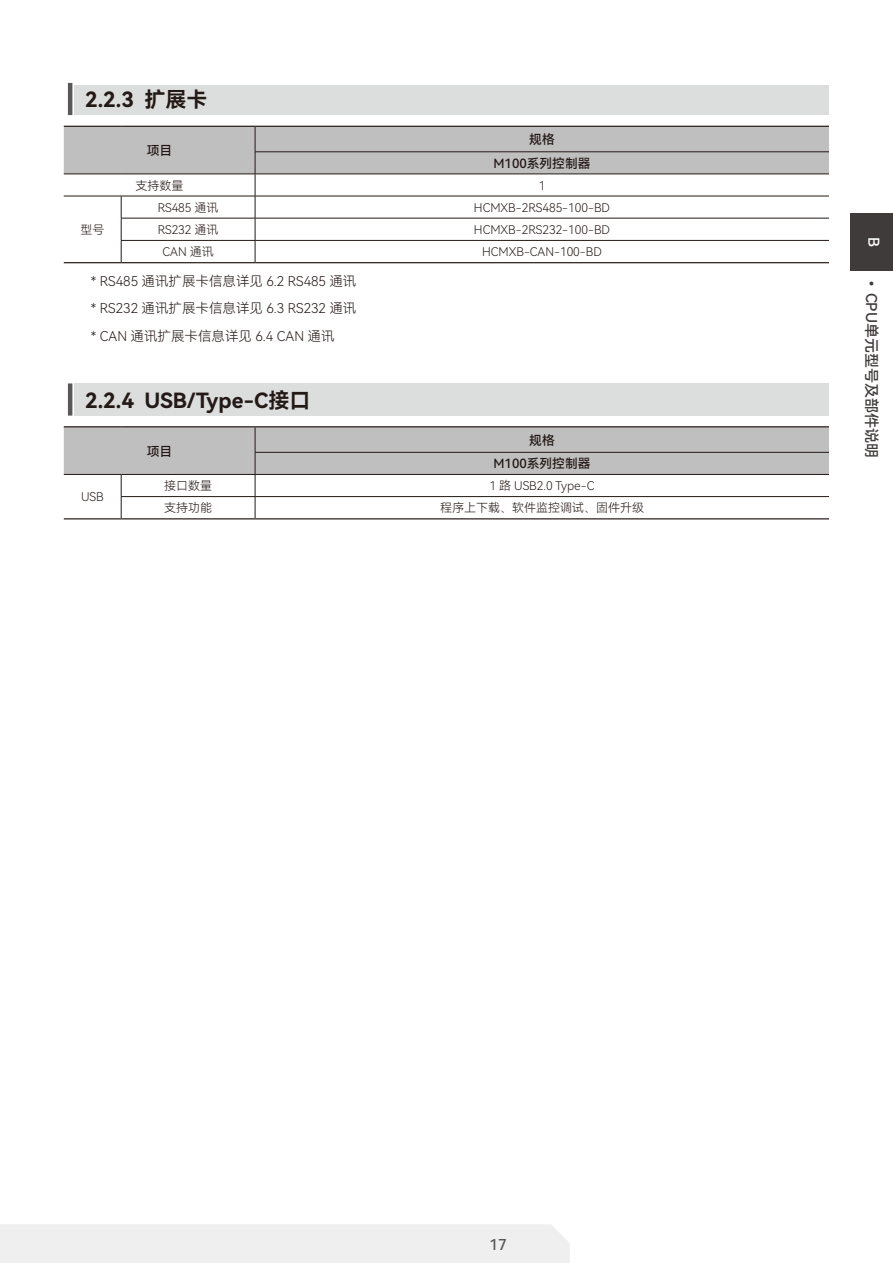
<style>
.page{position:relative;width:893px;height:1263px;background:#fff}
.page>*{position:absolute;margin:0;border:0;box-sizing:border-box;transform-origin:0 0}
.t1{font:21px "Harmony OS Sans SC Bold";color:#231916}
.t2{font:15px "Harmony OS Sans SC Medium";color:#3f3b3a}
.t3{font:15px "Harmony OS Sans SC Medium";color:#595857}
.t4{font:15px "Harmony OS Sans SC Medium";color:#fff}
.正文中文{font:13.5px "Harmony OS Sans SC Light";color:#231916}
.表头中文{font:12.75px "Harmony OS Sans SC Medium";color:#231916}
.表格内文本_居中{font:12px "Harmony OS Sans SC Light";color:#231916}
</style>
<div class="page">
<div style="left:0;top:1224px;width:570px;height:39px;background:#efeff0"></div>
<div style="left:850px;top:213px;width:43px;height:57px;background:#3f3b3a"></div>
<div style="left:74px;top:85px;width:755px;height:30px;background:#dcdddd"></div>
<hr style="left:68px;top:83px;width:4px;height:32px;background:#595857">
<div style="left:74px;top:383px;width:755px;height:33px;background:#dcdddd"></div>
<hr style="left:68px;top:383px;width:4px;height:33px;background:#595857">
<hr style="left:121px;top:262px;width:134px;height:1px;background:#231916">
<hr style="left:255px;top:262px;width:574px;height:1px;background:#231916">
<svg style="left:64px;top:126px;width:765px;height:136px"></svg>
<hr style="left:64px;top:262px;width:57px;height:1px;background:#231916">
<hr style="left:64px;top:518px;width:57px;height:1px;background:#231916">
<hr style="left:64px;top:426px;width:57px;height:1px;background:#231916">
<hr style="left:121px;top:426px;width:134px;height:1px;background:#231916">
<hr style="left:255px;top:518px;width:574px;height:1px;background:#231916">
<hr style="left:255px;top:426px;width:574px;height:1px;background:#231916">
<svg style="left:64px;top:427px;width:765px;height:91px"></svg>
<hr style="left:255px;top:474px;width:574px;height:1px;background:#231916">
<hr style="left:121px;top:474px;width:134px;height:1px;background:#231916">
<hr style="left:121px;top:518px;width:134px;height:1px;background:#231916">
<p class="t1" style="left:85px;top:85px;width:124px">2.2.3 扩展卡</p>
<p class="表头中文" style="left:147px;top:142px;width:27px">项目</p>
<p class="表头中文" style="left:529px;top:131px;width:27px">规格</p>
<p class="表头中文" style="left:493px;top:154px;width:99px">M100系列控制器</p>
<p class="表格内文本_居中" style="left:135px;top:177px;width:49px">支持数量</p>
<p class="表格内文本_居中" style="left:539px;top:177px;width:8px">1</p>
<p class="表格内文本_居中" style="left:158px;top:199px;width:62px">RS485 通讯</p>
<p class="表格内文本_居中" style="left:474px;top:199px;width:138px">HCMXB-2RS485-100-BD</p>
<p class="表格内文本_居中" style="left:158px;top:221px;width:62px">RS232 通讯</p>
<p class="表格内文本_居中" style="left:474px;top:221px;width:138px">HCMXB-2RS232-100-BD</p>
<p class="表格内文本_居中" style="left:163px;top:243px;width:53px">CAN 通讯</p>
<p class="表格内文本_居中" style="left:482px;top:243px;width:121px">HCMXB-CAN-100-BD</p>
<p class="正文中文" style="left:91px;top:272px;width:267px">* RS485 通讯扩展卡信息详见 6.2 RS485 通讯</p>
<p class="正文中文" style="left:91px;top:299px;width:267px">* RS232 通讯扩展卡信息详见 6.3 RS232 通讯</p>
<p class="正文中文" style="left:91px;top:326px;width:245px">* CAN 通讯扩展卡信息详见 6.4 CAN 通讯</p>
<p class="表格内文本_居中" style="left:80px;top:221px;width:26px">型号</p>
<p class="t1" style="left:85px;top:386px;width:227px">2.2.4 USB/Type-C接口</p>
<p class="表头中文" style="left:147px;top:442px;width:27px">项目</p>
<p class="表头中文" style="left:529px;top:431px;width:27px">规格</p>
<p class="表头中文" style="left:493px;top:455px;width:99px">M100系列控制器</p>
<p class="表格内文本_居中" style="left:81px;top:489px;width:24px">USB</p>
<p class="表格内文本_居中" style="left:164px;top:477px;width:49px">接口数量</p>
<p class="表格内文本_居中" style="left:490px;top:477px;width:106px">1 路 USB2.0 Type-C</p>
<p class="表格内文本_居中" style="left:164px;top:500px;width:49px">支持功能</p>
<p class="表格内文本_居中" style="left:440px;top:500px;width:205px">程序上下载、软件监控调试、固件升级</p>
<p class="t4" style="left:884px;top:237px;width:11px;rotate:90deg">B</p>
<p class="t2" style="left:882px;top:276px;width:184px;rotate:90deg">•CPU单元型号及部件说明</p>
<p class="t3" style="left:489px;top:1234px;width:19px">17</p>
</div>
